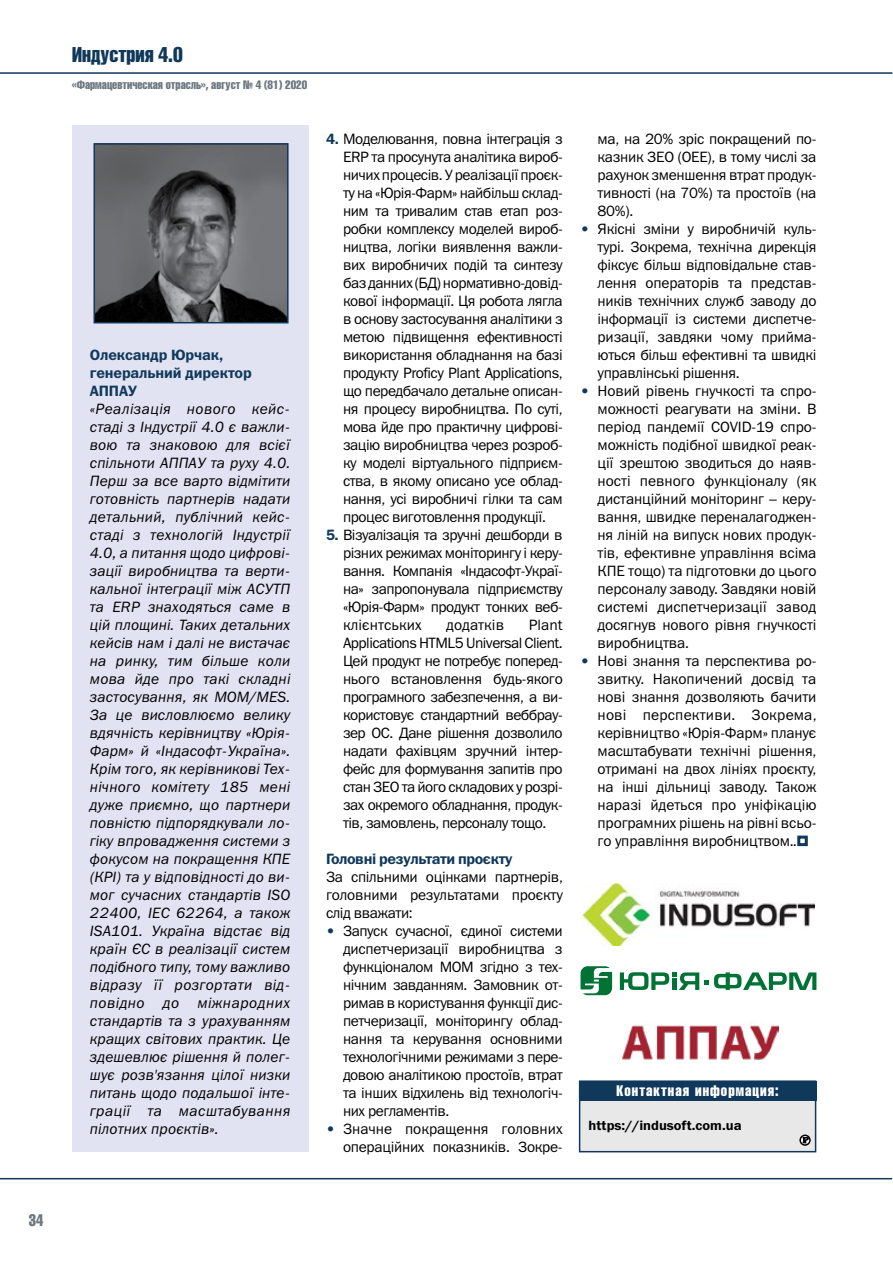
<style>
.page{position:relative;width:893px;height:1263px;background:#fff}
.page>*{position:absolute;margin:0;border:0;box-sizing:border-box;transform-origin:0 0}
.t1{font:21px "Helios Compressed";color:#10385a}
.t2{font:16.5px "Helios Compressed";color:#6d7881;scale:.95 1}
.t3{font:15px/18px "Franklin Gothic Book C";letter-spacing:-.02em;color:#000;text-align:justify}
.t4{font:italic 15px/18px "Franklin Gothic Book C";letter-spacing:.01em;color:#000;text-align:justify}
.t5{font:15px/18px "Franklin Gothic Demi C";letter-spacing:-.01em;color:#10385a}
.t6{font:15px "Franklin Gothic Demi C";letter-spacing:-.03em;color:#10385a}
.t7{font:15px "Helios Compressed";letter-spacing:.07em;color:#fff}
.t8{font:15px "Franklin Gothic Book C";letter-spacing:.005em;color:#000}
.t9{font:13.5px "Franklin Gothic Demi C";color:#000}
.t10{font:12px "Helios Compressed";color:#6d7881}
.s1{font-family:"Franklin Gothic Demi C";color:#10385a}
.s2{color:#10385a}
.s3{font-style:italic}
</style>
<div class="page">
<hr style="left:0;top:72px;width:892px;height:2px;background:#10385a">
<hr style="left:0;top:1178px;width:892px;height:1px;background:#10385a">
<div style="left:579px;top:1080px;width:237px;height:72px;background:#e9e8e9;border:2px solid #10385a"></div>
<div style="left:579px;top:1081px;width:237px;height:19px;background:#10385a"></div>
<div style="left:799px;top:1134px;width:12px;height:12px;border:2px solid #000;border-radius:50%"></div>
<svg style="left:802px;top:1136px;width:8px;height:8px"></svg>
<img style="left:583px;top:884px;width:231px;height:61px">
<svg style="left:581px;top:966px;width:31px;height:29px"></svg>
<svg style="left:620px;top:972px;width:196px;height:18px"></svg>
<img style="left:622px;top:972px;width:156px;height:129px">
<div style="left:797px;top:836px;width:11px;height:10px;border:3px solid #10385a"></div>
<div style="left:72px;top:125px;width:236px;height:1027px;background:#e1e2f2"></div>
<img style="left:97px;top:146px;width:189px;height:174px">
<div style="left:94px;top:143px;width:195px;height:180px;border:2px solid #10385a"></div>
<p class="t2" style="left:29px;top:1210px;width:17px">34</p>
<h1 class="t1" style="left:72px;top:42px;width:112px">Индустрия 4.0</h1>
<p class="t10" style="left:72px;top:77px;width:237px">«Фармацевтическая отрасль», август № 4 (81) 2020</p>
<p class="t5" style="left:90px;top:346px;width:163px">Олександр Юрчак, генеральний директор<br>АППАУ</p>
<p class="t4" style="left:90px;top:400px;width:202px">«Реалізація нового кейс&shy;стаді з Індустрії 4.0 є важли&shy;вою та знаковою для всієї спільноти АППАУ та руху 4.0.<br>Перш за все варто відмітити готовність партнерів надати детальний, публічний кейс&shy;стаді з технологій Індустрії 4.0, а питання щодо цифрові&shy;зації виробництва та верти&shy;кальної інтеграції між АСУТП та ERP знаходяться саме в цій площині. Таких детальних кейсів нам і далі не вистачає на ринку, тим більше коли мова йде про такі складні застосування, як MOM/MES.<br>За це висловлюємо велику вдячність керівництву «Юрія-Фарм» й «Індасофт-Україна».<br>Крім того, як керівникові Тех&shy;нічного комітету 185 мені дуже приємно, що партнери повністю підпорядкували ло&shy;гіку впровадження системи з фокусом на покращення КПЕ (КРІ) та у відповідності до ви&shy;мог сучасних стандартів ISO 22400, IEC 62264, а також ISA101. Україна відстає від країн ЄС в реалізації систем подібного типу, тому важливо відразу її розгортати від&shy;повідно до міжнародних стандартів та з урахуванням кращих світових практик. Це здешевлює рішення й полег&shy;шує розв'язання цілої низки питань щодо подальшої інте&shy;грації та масштабування пілотних проєктів».</p>
<p class="t3" style="left:343px;top:130px;width:221px;text-indent:-17px"><span class="s1">4.</span> Моделювання, повна інтеграція з ЕRP та просунута аналітика вироб&shy;ничих процесів. У реалізації проєк&shy;ту на «Юрія-Фарм» найбільш склад&shy;ним та тривалим став етап роз&shy;робки комплексу моделей вироб&shy;ництва, логіки виявлення важли&shy;вих виробничих подій та синтезу баз данних (БД) нормативно-довід&shy;кової інформації. Ця робота лягла в основу застосування аналітики з метою підвищення ефективності використання обладнання на базі продукту Proficy Plant Applications, що передбачало детальне описан&shy;ня процесу виробництва. По суті, мова йде про практичну цифрові&shy;зацію виробництва через розроб&shy;ку моделі віртуального підприєм&shy;ства, в якому описано усе облад&shy;нання, усі виробничі гілки та сам процес виготовлення продукції.</p>
<p class="t3" style="left:343px;top:526px;width:221px;text-indent:-17px"><span class="s1">5.</span> Візуалізація та зручні дешборди в різних режимах моніторингу і керу&shy;вання. Компанія «Індасофт-Украї&shy;на» запропонувала підприємству «Юрія-Фарм» продукт тонких веб&shy;клієнтських</p>
<p class="t3" style="left:343px;top:616px;width:221px;text-indent:186px">Plant Applications HTML5 Universal Client.<br>Цей продукт не потребує поперед&shy;нього встановлення будь-якого програмного забезпечення, а ви&shy;користовує стандартний веббрау&shy;зер ОС. Дане рішення дозволило надати фахівцям зручний інтер&shy;фейс для формування запитів про стан ЗЕО та його складових у розрі&shy;зах окремого обладнання, продук&shy;тів, замовлень, персоналу тощо.</p>
<p class="t6" style="left:326px;top:850px;width:188px">Головні результати проєкту</p>
<p class="t3" style="left:326px;top:868px;width:238px">За спільними оцінками партнерів, головними результатами проєкту слід вважати:</p>
<p class="t3" style="left:343px;top:922px;width:221px;text-indent:-17px"><span class="s2">•</span> Запуск сучасної, єдиної системи диспетчеризації виробництва з функціоналом МОМ згідно з тех&shy;нічним завданням. Замовник от&shy;римав в користування функції дис&shy;петчеризації, моніторингу облад&shy;нання та керування основними технологічними режимами з пере&shy;довою аналітикою простоїв, втрат та інших відхилень від технологіч&shy;них регламентів.</p>
<p class="t3" style="left:326px;top:1120px;width:238px;text-align:right"><span class="s2">•</span> Значне покращення головних операційних показників. Зокре-</p>
<p class="t8" style="left:446px;top:617px;width:59px">додатків</p>
<p class="t3" style="left:598px;top:130px;width:220px">ма, на 20% зріс покращений по&shy;казник ЗЕО (ОЕЕ), в тому числі за рахунок зменшення втрат продук&shy;тивності (на 70%) та простоїв (на 80%).</p>
<p class="t3" style="left:598px;top:220px;width:221px;text-indent:-17px"><span class="s2">•</span> Якісні зміни у виробничій куль&shy;турі. Зокрема, технічна дирекція фіксує більш відповідальне став&shy;лення операторів та представ&shy;ників технічних служб заводу до інформації із системи диспетче&shy;ризації, завдяки чому прийма&shy;ються більш ефективні та швидкі управлінські рішення.</p>
<p class="t3" style="left:598px;top:382px;width:220px;text-indent:-17px"><span class="s2">•</span> Новий рівень гнучкості та спро&shy;можності реагувати на зміни. В період пандемії COVID-19 спро&shy;можність подібної швидкої реак&shy;ції зрештою зводиться до наяв&shy;ності певного функціоналу (як дистанційний моніторинг – керу&shy;вання, швидке переналагоджен&shy;ня ліній на випуск нових продук&shy;тів, ефективне управління всіма КПЕ тощо) та підготовки до цього персоналу заводу. Завдяки новій системі диспетчеризації завод досягнув нового рівня гнучкості виробництва.</p>
<p class="t3" style="left:598px;top:652px;width:220px;text-indent:-17px"><span class="s2">•</span> Нові знання та перспектива ро&shy;звитку. Накопичений досвід та нові знання дозволяють бачити нові перспективи. Зокрема, керівництво «Юрія-Фарм» планує масштабувати технічні рішення, отримані на двох лініях проєкту, на інші дільниці заводу. Також наразі йдеться про уніфікацію програмних рішень на рівні всьо&shy;го управління виробництвом.<span class="s3">.</span></p>
<p class="t7" style="left:616px;top:1081px;width:164px">Контактная информация:</p>
<p class="t9" style="left:589px;top:1118px;width:154px">https://indusoft.com.ua</p>
</div>
